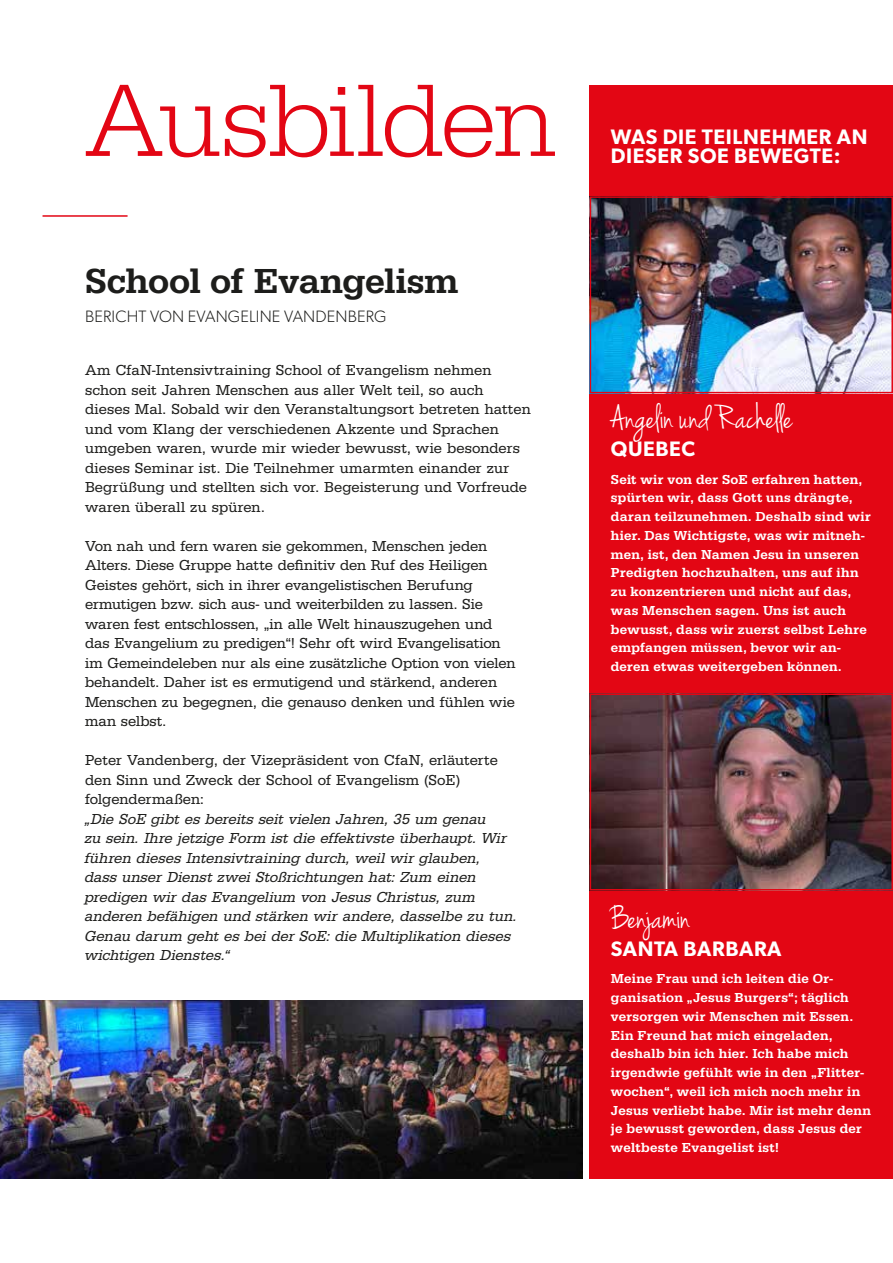
<style>
.page{position:relative;width:893px;height:1263px;background:#fff}
.page>*{position:absolute;margin:0;border:0;box-sizing:border-box;transform-origin:0 0}
.t1{font:300 106.5px "URW Egyptienne TOT";letter-spacing:-.03em;color:#e30614}
.t2{font:36px "Jenna Sue";color:#fff}
.t3{font:500 36px "URW Egyptienne TOT";letter-spacing:-.005em;color:#1d1d1b}
.t4{font:600 21px/19.5px "Gibson";letter-spacing:.03em;color:#fff}
.t5{font:300 16.5px "Gibson";letter-spacing:.01em;color:#1d1d1b}
.t6{font:15px/19.5px "URW Egyptienne TOT";color:#1d1d1b}
.t7{font:italic 15px/19.5px "URW Egyptienne TOT";letter-spacing:.005em;color:#1d1d1b}
.t8{font:500 13.5px/18.8px "URW Egyptienne TOT";letter-spacing:.02em;color:#fff}
</style>
<div class="page">
<hr style="left:43px;top:215px;width:85px;height:2px;background:#e30614">
<div style="left:590px;top:85px;width:303px;height:1093px;background:#e30614"></div>
<img style="left:593px;top:199px;width:297px;height:191px">
<div style="left:590px;top:196px;width:303px;height:197px;border:2px solid #e30614"></div>
<img style="left:593px;top:696px;width:297px;height:191px">
<div style="left:590px;top:693px;width:303px;height:197px;border:2px solid #e30614"></div>
<svg style="left:892px;top:805px;width:1px;height:86px"></svg>
<img style="left:0;top:1001px;width:582px;height:177px">
<h1 class="t1" style="left:85px;top:59px;width:472px">Ausbilden</h1>
<h2 class="t3" style="left:85px;top:260px;width:375px">School of Evangelism</h2>
<p class="t5" style="left:85px;top:306px;width:303px">BERICHT VON EVANGELINE VANDENBERG</p>
<p class="t6" style="left:85px;top:361px;width:447px">Am CfaN-Intensivtraining School of Evangelism nehmen schon seit Jahren Menschen aus aller Welt teil, so auch dieses Mal. Sobald wir den Veranstaltungsort betreten hatten und vom Klang der verschiedenen Akzente und Sprachen umgeben waren, wurde mir wieder bewusst, wie besonders dieses Seminar ist. Die Teilnehmer umarmten einander zur Begrüßung und stellten sich vor. Begeisterung und Vorfreude waren überall zu spüren.</p>
<p class="t6" style="left:85px;top:536px;width:432px">Von nah und fern waren sie gekommen, Menschen jeden Alters. Diese Gruppe hatte definitiv den Ruf des Heiligen Geistes gehört, sich in ihrer evangelistischen Berufung ermutigen bzw. sich aus- und weiterbilden zu lassen. Sie waren fest entschlossen, „in alle Welt hinauszugehen und das Evangelium zu predigen“! Sehr oft wird Evangelisation im Gemeindeleben nur als eine zusätzliche Option von vielen behandelt. Daher ist es ermutigend und stärkend, anderen Menschen zu begegnen, die genauso denken und fühlen wie man selbst.</p>
<p class="t6" style="left:85px;top:751px;width:414px">Peter Vandenberg, der Vizepräsident von CfaN, erläuterte den Sinn und Zweck der School of Evangelism (SoE) folgendermaßen:</p>
<p class="t7" style="left:85px;top:809px;width:434px">„Die SoE gibt es bereits seit vielen Jahren, 35 um genau<br>zu sein. Ihre jetzige Form ist die effektivste überhaupt. Wir führen dieses Intensivtraining durch, weil wir glauben,<br>dass unser Dienst zwei Stoßrichtungen hat: Zum einen predigen wir das Evangelium von Jesus Christus, zum anderen befähigen und stärken wir andere, dasselbe zu tun.<br>Genau darum geht es bei der SoE: die Multiplikation dieses wichtigen Dienstes.“</p>
<h3 class="t4" style="left:611px;top:126px;width:258px">WAS DIE TEILNEHMER AN<br>DIESER SOE BEWEGTE:</h3>
<h2 class="t2" style="left:611px;top:397px;width:183px">Angelin und Rachelle</h2>
<h3 class="t4" style="left:611px;top:439px;width:86px">QUEBEC</h3>
<p class="t8" style="left:611px;top:470px;width:261px">Seit wir von der SoE erfahren hatten, spürten wir, dass Gott uns drängte, daran teilzunehmen. Deshalb sind wir hier. Das Wichtigste, was wir mitneh&shy;men, ist, den Namen Jesu in unseren Predigten hochzuhalten, uns auf ihn zu konzentrieren und nicht auf das, was Menschen sagen. Uns ist auch bewusst, dass wir zuerst selbst Lehre empfangen müssen, bevor wir an&shy;deren etwas weitergeben können.</p>
<h2 class="t2" style="left:611px;top:897px;width:81px">Benjamin</h2>
<h3 class="t4" style="left:611px;top:938px;width:172px">SANTA BARBARA</h3>
<p class="t8" style="left:611px;top:970px;width:262px">Meine Frau und ich leiten die Or&shy;ganisation „Jesus Burgers“; täglich versorgen wir Menschen mit Essen.<br>Ein Freund hat mich eingeladen, deshalb bin ich hier. Ich habe mich irgendwie gefühlt wie in den „Flitter&shy;wochen“, weil ich mich noch mehr in Jesus verliebt habe. Mir ist mehr denn je bewusst geworden, dass Jesus der weltbeste Evangelist ist!</p>
</div>
